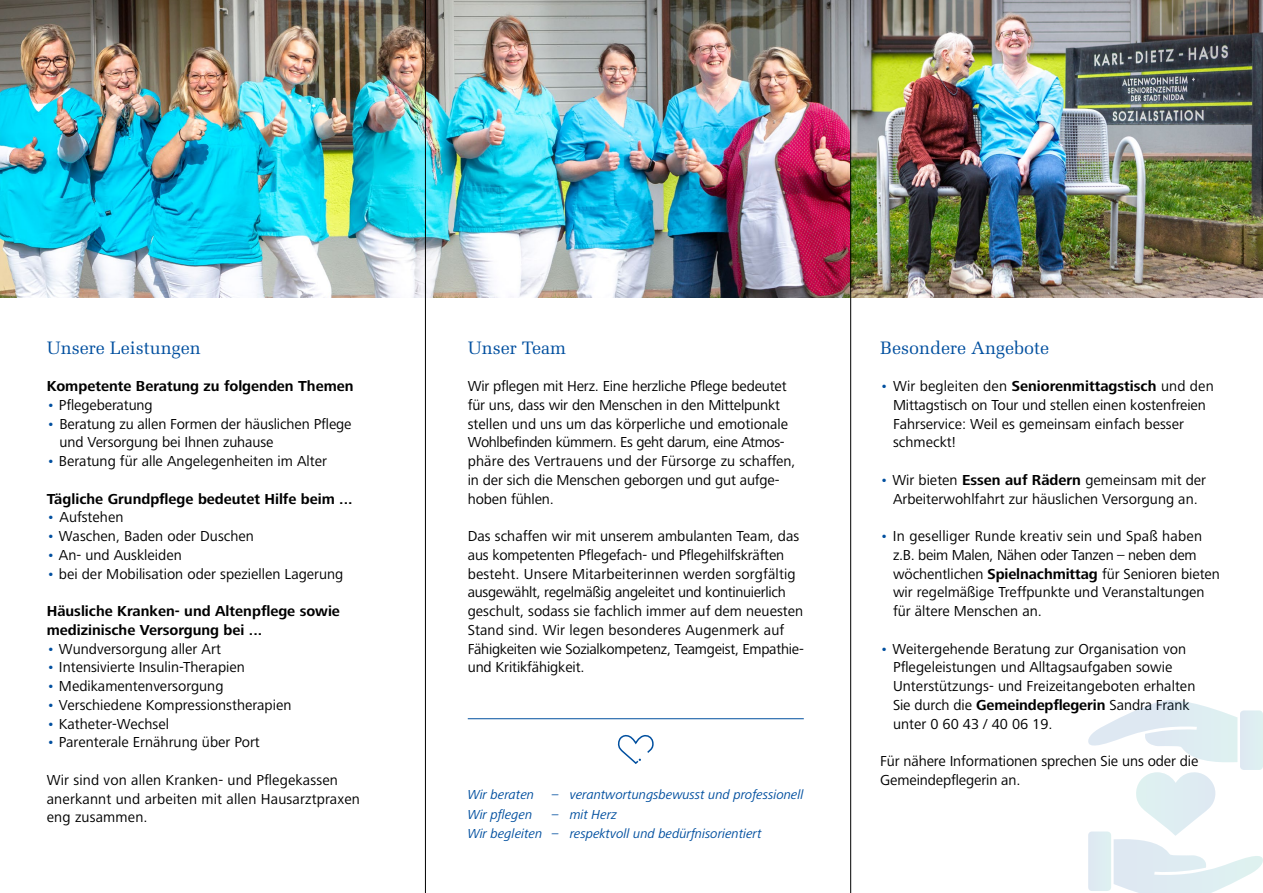
<style>
.page{position:relative;width:1263px;height:893px;background:#fff}
.page>*{position:absolute;margin:0;border:0;box-sizing:border-box;transform-origin:0 0}
.t1{font:18px "Melior LT";color:#004f9f}
.t2{font:15px/18.8px "Frutiger Next LT";color:#000}
.t3{font:700 15px/18.8px "Frutiger Next LT";color:#000}
.t4{font:italic 13.5px/19.5px "Frutiger Next LT";letter-spacing:-.01em;color:#004f9f}
.s1{color:#004f9f}
.s2{font-weight:700}
</style>
<div class="page">
<img style="left:0;top:0;width:1263px;height:298px">
<svg style="left:617px;top:734px;width:37px;height:30px"></svg>
<hr style="left:468px;top:718px;width:336px;height:1px;background:#004f9f">
<svg style="left:1088px;top:700px;width:175px;height:193px"></svg>
<hr style="left:425px;top:0;width:1px;height:893px;background:#000">
<hr style="left:850px;top:0;width:1px;height:893px;background:#000">
<p class="t1" style="left:47px;top:337px;width:155px">Unsere Leistungen</p>
<p class="t3" style="left:47px;top:377px;width:308px">Kompetente Beratung zu folgenden Themen</p>
<p class="t2" style="left:47px;top:396px;width:107px"><span class="s1">•</span> Pflegeberatung</p>
<p class="t2" style="left:60px;top:414px;width:294px;text-indent:-13px"><span class="s1">•</span> Beratung zu allen Formen der häuslichen Pflege und Versorgung bei Ihnen zuhause</p>
<p class="t2" style="left:47px;top:452px;width:282px"><span class="s1">•</span> Beratung für alle Angelegenheiten im Alter</p>
<p class="t3" style="left:47px;top:489px;width:307px">Tägliche Grundpflege bedeutet Hilfe beim ...</p>
<p class="t2" style="left:47px;top:508px;width:78px"><span class="s1">•</span> Aufstehen</p>
<p class="t2" style="left:47px;top:527px;width:209px"><span class="s1">•</span> Waschen, Baden oder Duschen</p>
<p class="t2" style="left:47px;top:546px;width:137px"><span class="s1">•</span> An- und Auskleiden</p>
<p class="t2" style="left:47px;top:564px;width:298px"><span class="s1">•</span> bei der Mobilisation oder speziellen Lagerung</p>
<p class="t3" style="left:47px;top:602px;width:295px">Häusliche Kranken- und Altenpflege sowie medizinische Versorgung bei ...</p>
<p class="t2" style="left:47px;top:639px;width:176px"><span class="s1">•</span> Wundversorgung aller Art</p>
<p class="t2" style="left:47px;top:658px;width:200px"><span class="s1">•</span> Intensivierte Insulin-Therapien</p>
<p class="t2" style="left:47px;top:677px;width:178px"><span class="s1">•</span> Medikamentenversorgung</p>
<p class="t2" style="left:47px;top:696px;width:246px"><span class="s1">•</span> Verschiedene Kompressionstherapien</p>
<p class="t2" style="left:47px;top:714px;width:124px"><span class="s1">•</span> Katheter-Wechsel</p>
<p class="t2" style="left:47px;top:733px;width:215px"><span class="s1">•</span> Parenterale Ernährung über Port</p>
<p class="t2" style="left:47px;top:771px;width:315px">Wir sind von allen Kranken- und Pflegekassen anerkannt und arbeiten mit allen Hausarztpraxen eng zusammen.</p>
<p class="t1" style="left:468px;top:337px;width:100px">Unser Team</p>
<p class="t2" style="left:468px;top:377px;width:329px">Wir pflegen mit Herz. Eine herzliche Pflege bedeutet für uns, dass wir den Menschen in den Mittelpunkt stellen und uns um das körperliche und emotionale Wohlbefinden kümmern. Es geht darum, eine Atmos&shy;phäre des Vertrauens und der Fürsorge zu schaffen, in der sich die Menschen geborgen und gut aufge&shy;hoben fühlen.</p>
<p class="t2" style="left:468px;top:527px;width:337px">Das schaffen wir mit unserem ambulanten Team, das aus kompetenten Pflegefach- und Pflegehilfskräften besteht. Unsere Mitarbeiterinnen werden sorgfältig ausgewählt, regelmäßig angeleitet und kontinuierlich geschult, sodass sie fachlich immer auf dem neuesten Stand sind. Wir legen besonderes Augenmerk auf Fähigkeiten wie Sozialkompetenz, Teamgeist, Empathie&shy;und Kritikfähigkeit.</p>
<p class="t4" style="left:468px;top:785px;width:68px">Wir beraten</p>
<p class="t4" style="left:552px;top:785px;width:253px">– verantwortungsbewusst und professionell</p>
<p class="t4" style="left:468px;top:804px;width:66px">Wir pflegen</p>
<p class="t4" style="left:468px;top:804px;width:295px;text-indent:84px">– mit Herz<br>Wir begleiten – respektvoll und bedürfnisorientiert</p>
<p class="t1" style="left:880px;top:337px;width:171px">Besondere Angebote</p>
<p class="t2" style="left:893px;top:377px;width:322px;text-indent:-13px"><span class="s1">•</span> Wir begleiten den <span class="s2">Seniorenmittagstisch</span> und den Mittagstisch on Tour und stellen einen kostenfreien Fahrservice: Weil es gemeinsam einfach besser schmeckt!</p>
<p class="t2" style="left:880px;top:471px;width:327px;text-align:center"><span class="s1">•</span> Wir bieten <span class="s2">Essen auf Rädern</span> gemeinsam mit der<br>Arbeiterwohlfahrt zur häuslichen Versorgung an.</p>
<p class="t2" style="left:893px;top:527px;width:328px;text-indent:-13px"><span class="s1">•</span> In geselliger Runde kreativ sein und Spaß haben z.B. beim Malen, Nähen oder Tanzen – neben dem wöchentlichen <span class="s2">Spielnachmittag</span> für Senioren bieten wir regelmäßige Treffpunkte und Veranstaltungen für ältere Menschen an.</p>
<p class="t2" style="left:893px;top:639px;width:304px;text-indent:-13px"><span class="s1">•</span> Weitergehende Beratung zur Organisation von Pflegeleistungen und Alltagsaufgaben sowie Unterstützungs- und Freizeitangeboten erhalten Sie durch die <span class="s2">Gemeindepflegerin</span> Sandra Frank unter 0 60 43 / 40 06 19.</p>
<p class="t2" style="left:880px;top:752px;width:320px">Für nähere Informationen sprechen Sie uns oder die<br>Gemeindepflegerin an.</p>
</div>
